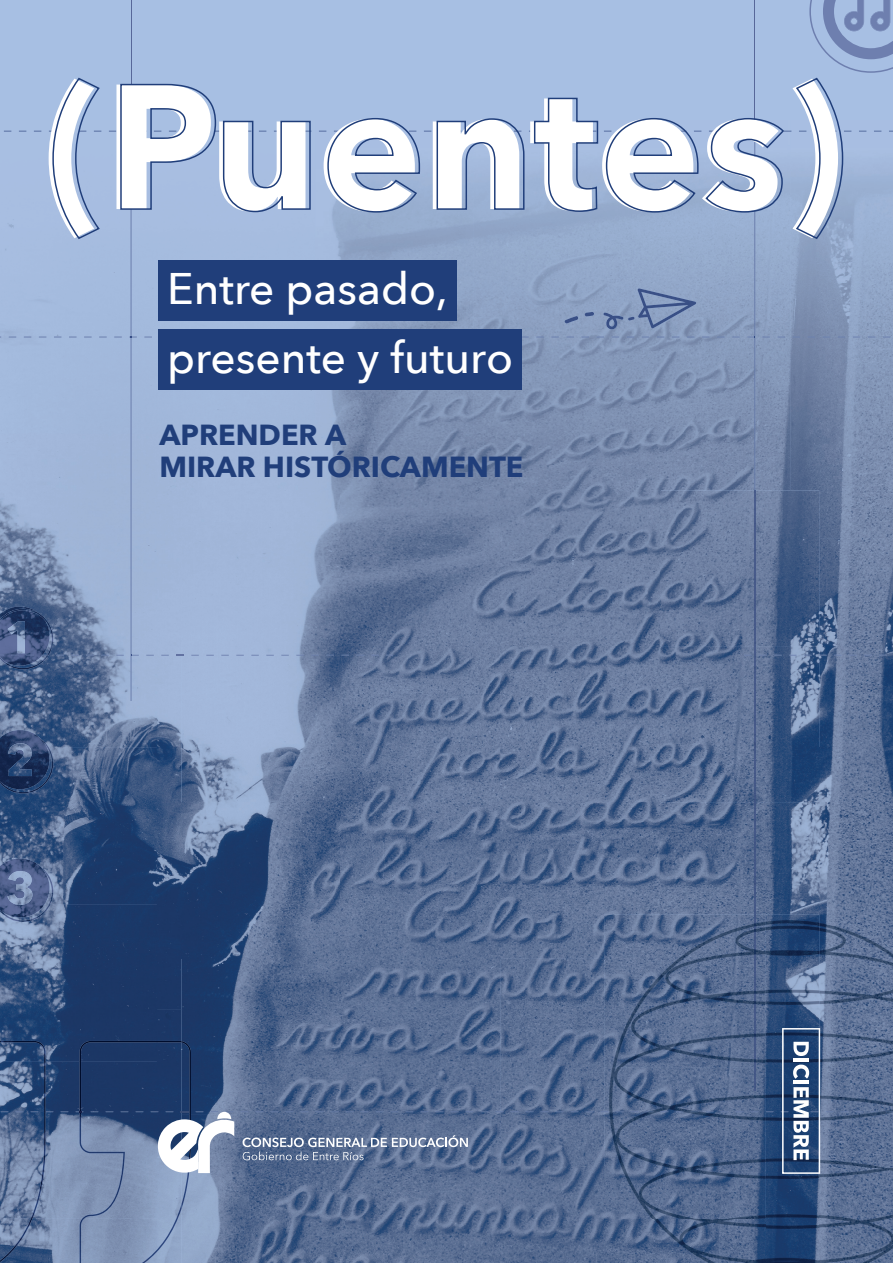
<style>
.page{position:relative;width:893px;height:1263px;background:#a7bfe3}
.page>*{position:absolute;margin:0;border:0;box-sizing:border-box;transform-origin:0 0}
.t1{font:700 175.8px "Avenir Next";color:#fff}
.t2{font:500 44.1px/69.3px "Avenir Next";color:#fff}
.t3{font:700 28.95px/32.2px "Avenir Next";color:#203e7a}
</style>
<div class="page">
<img style="left:0;top:130px;width:790px;height:303px">
<img style="left:790px;top:130px;width:103px;height:408px">
<img style="left:0;top:433px;width:157px;height:830px">
<img style="left:157px;top:433px;width:211px;height:105px">
<img style="left:368px;top:433px;width:422px;height:57px">
<img style="left:157px;top:538px;width:25px;height:503px">
<img style="left:819px;top:538px;width:74px;height:377px">
<img style="left:182px;top:490px;width:637px;height:312px">
<img style="left:182px;top:802px;width:478px;height:156px">
<img style="left:660px;top:802px;width:159px;height:113px">
<img style="left:182px;top:958px;width:422px;height:305px">
<hr style="left:754px;top:0;width:1px;height:120px;background:#576799">
<img style="left:754px;top:213px;width:1px;height:702px">
<hr style="left:131px;top:0;width:1px;height:120px;background:#576799">
<img style="left:131px;top:213px;width:1px;height:488px">
<img style="left:0;top:337px;width:890px;height:1px">
<img style="left:311px;top:131px;width:294px;height:1px">
<img style="left:4px;top:131px;width:112px;height:1px">
<img style="left:744px;top:655px;width:142px;height:1px">
<img style="left:191px;top:655px;width:202px;height:1px">
<img style="left:132px;top:655px;width:37px;height:1px">
<img style="left:53px;top:655px;width:71px;height:1px">
<img style="left:234px;top:1111px;width:370px;height:1px">
<img style="left:46px;top:1111px;width:34px;height:1px">
<div style="left:158px;top:329px;width:363px;height:60px;background:#203e7a"></div>
<div style="left:158px;top:260px;width:299px;height:60px;background:#203e7a"></div>
<svg style="left:52px;top:77px;width:49px;height:163px"></svg>
<svg style="left:119px;top:83px;width:192px;height:130px"></svg>
<svg style="left:327px;top:118px;width:94px;height:95px"></svg>
<svg style="left:436px;top:118px;width:89px;height:93px"></svg>
<svg style="left:533px;top:97px;width:66px;height:116px"></svg>
<svg style="left:605px;top:118px;width:180px;height:95px"></svg>
<svg style="left:795px;top:0;width:98px;height:240px"></svg>
<img style="left:637px;top:288px;width:59px;height:40px">
<svg style="left:628px;top:317px;width:7px;height:3px"></svg>
<img style="left:603px;top:313px;width:21px;height:16px">
<img style="left:564px;top:316px;width:15px;height:7px">
<svg style="left:585px;top:312px;width:9px;height:4px"></svg>
<img style="left:80px;top:1041px;width:102px;height:222px">
<img style="left:182px;top:1041px;width:9px;height:167px">
<img style="left:80px;top:1112px;width:45px;height:151px">
<img style="left:0;top:1041px;width:46px;height:221px">
<img style="left:0;top:739px;width:53px;height:54px">
<img style="left:0;top:730px;width:50px;height:59px">
<img style="left:8px;top:743px;width:24px;height:33px">
<img style="left:0;top:606px;width:50px;height:3px">
<img style="left:0;top:609px;width:53px;height:60px">
<img style="left:8px;top:621px;width:17px;height:32px">
<img style="left:0;top:867px;width:53px;height:55px">
<img style="left:0;top:858px;width:50px;height:59px">
<img style="left:7px;top:871px;width:25px;height:34px">
<svg style="left:158px;top:1111px;width:76px;height:63px;background:#acb7ca"></svg>
<svg style="left:243px;top:1135px;width:225px;height:25px;background:#7385a3"></svg>
<img style="left:604px;top:915px;width:289px;height:348px">
<img style="left:754px;top:915px;width:1px;height:176px">
<img style="left:826px;top:1111px;width:67px;height:1px">
<svg style="left:782px;top:1028px;width:38px;height:146px;background:#5c7496"></svg>
<h1 class="t1" style="left:44px;top:40px;width:801px">(Puentes)</h1>
<h2 class="t2" style="left:167px;top:254px;width:347px">Entre pasado, presente y futuro</h2>
<p class="t3" style="left:159px;top:418px;width:366px">APRENDER A<br>MIRAR HISTÓRICAMENTE</p>
</div>
